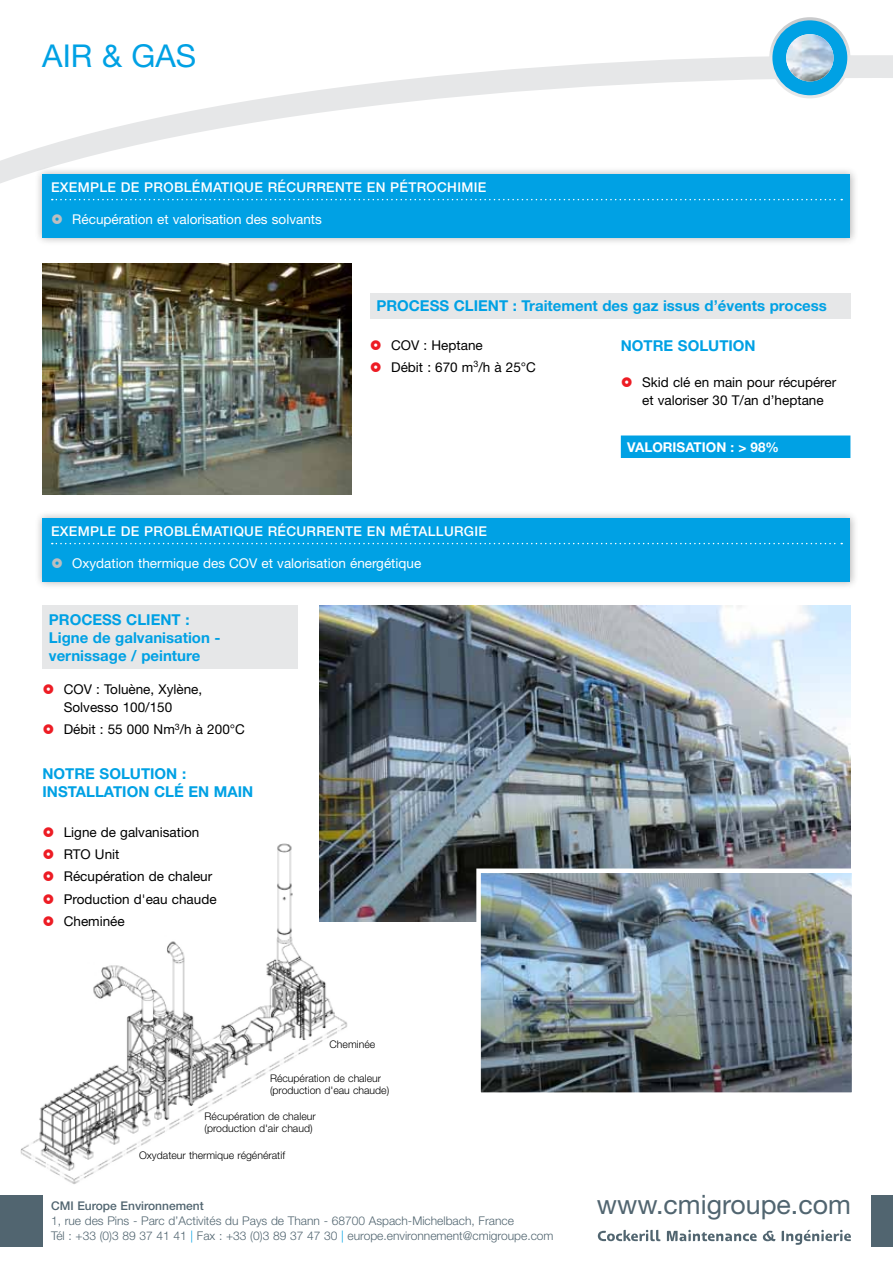
<style>
.page{position:relative;width:893px;height:1263px;background:#fff}
.page>*{position:absolute;margin:0;border:0;box-sizing:border-box;transform-origin:0 0}
.t1{font:31.5px "Helvetica Neue LT Std";color:#00a1e4}
.t2{font:26.7px "Helvetica Neue LT Std";color:#516570}
.t3{font:700 15px/18px "Helvetica Neue LT Std";color:#00a1e4}
.t4{font:13.5px/22.2px "Helvetica Neue LT Std";color:#000}
.t5{font:500 13.5px "Helvetica Neue LT Std";letter-spacing:.025em;color:#fff}
.t6{font:13.5px "Helvetica Neue LT Std";color:#fff}
.t7{font:700 13.5px "Helvetica Neue LT Std";color:#fff}
.t8{font:300 12px/15px "Helvetica Neue LT Std";color:#516570}
.t9{font:500 12px "Helvetica Neue LT Std";color:#516570}
.t10{font:300 10.5px/12px "Helvetica Neue LT Std";color:#000}
.s1{color:#00a1e4}
</style>
<div class="page">
<div style="left:872px;top:1195px;width:21px;height:51px;background:#516570"></div>
<div style="left:0;top:1195px;width:43px;height:51px;background:#516570"></div>
<svg style="left:598px;top:1230px;width:253px;height:15px"></svg>
<svg style="left:0;top:55px;width:893px;height:128px"></svg>
<svg style="left:769px;top:17px;width:81px;height:81px"></svg>
<div style="left:772px;top:20px;width:75px;height:75px;background:#00a1e4;border-radius:50%"></div>
<img style="left:786px;top:34px;width:47px;height:47px;border-radius:24px">
<div style="left:34px;top:166px;width:825px;height:81px;background:#000;opacity:.3"></div>
<div style="left:43px;top:174px;width:807px;height:64px;background:#00a1e4"></div>
<svg style="left:52px;top:199px;width:790px;height:1px"></svg>
<div style="left:621px;top:435px;width:229px;height:23px;background:#00a1e4"></div>
<div style="left:370px;top:293px;width:480px;height:26px;background:#e6e7e8"></div>
<div style="left:43px;top:605px;width:255px;height:64px;background:#e6e7e8"></div>
<img style="left:43px;top:263px;width:308px;height:232px">
<div style="left:34px;top:510px;width:825px;height:80px;background:#000;opacity:.3"></div>
<div style="left:43px;top:518px;width:807px;height:64px;background:#00a1e4"></div>
<svg style="left:52px;top:543px;width:790px;height:1px"></svg>
<img style="left:21px;top:843px;width:330px;height:341px">
<img style="left:319px;top:605px;width:532px;height:316px">
<img style="left:481px;top:873px;width:370px;height:219px">
<div style="left:476px;top:868px;width:380px;height:229px;border:4px solid #fff"></div>
<svg style="left:44px;top:849px;width:9px;height:10px"></svg>
<svg style="left:44px;top:871px;width:9px;height:10px"></svg>
<svg style="left:44px;top:894px;width:9px;height:9px"></svg>
<svg style="left:44px;top:916px;width:9px;height:10px"></svg>
<h1 class="t1" style="left:42px;top:37px;width:156px">AIR &amp; GAS</h1>
<p class="t5" style="left:51px;top:180px;width:435px">EXEMPLE DE PROBLÉMATIQUE RÉCURRENTE EN PÉTROCHIMIE</p>
<p class="t6" style="left:72px;top:212px;width:251px">Récupération et valorisation des solvants</p>
<p class="t3" style="left:376px;top:297px;width:54px">PROCESS</p>
<p class="t3" style="left:454px;top:297px;width:375px">CLIENT : Traitement des gaz issus d’évents process</p>
<p class="t4" style="left:391px;top:333px;width:146px">COV : Heptane<br>Débit : 670 m<sup>3</sup>/h à 25°C</p>
<p class="t3" style="left:621px;top:336px;width:134px">NOTRE SOLUTION</p>
<p class="t4" style="left:642px;top:373px;width:196px;line-height:18px">Skid clé en main pour récupérer et valoriser 30 T/an d’heptane</p>
<p class="t7" style="left:627px;top:438px;width:153px">valorisation : &gt; 98%</p>
<p class="t5" style="left:51px;top:524px;width:436px">EXEMPLE DE PROBLÉMATIQUE RÉCURRENTE EN MÉTALLURGIE</p>
<p class="t6" style="left:72px;top:555px;width:350px">Oxydation thermique des COV et valorisation énergétique</p>
<p class="t3" style="left:49px;top:610px;width:173px">Process client :<br>Ligne de galvanisation - vernissage / peinture</p>
<p class="t4" style="left:64px;top:680px;width:140px;line-height:18px">COV : Toluène, Xylène,<br>Solvesso 100/150</p>
<p class="t4" style="left:64px;top:718px;width:183px">Débit : 55 000 Nm<sup>3</sup>/h à 200°C</p>
<p class="t3" style="left:43px;top:764px;width:12px">Not</p>
<p class="t3" style="left:43px;top:764px;width:212px;text-indent:32px">re solution : installation clé en main</p>
<p class="t4" style="left:64px;top:821px;width:154px">Ligne de galvanisation<br>RTO Unit<br>Récupération de chaleur<br>Production d'eau chaude<br>Cheminée</p>
<p class="t10" style="left:330px;top:1037px;width:47px">Cheminée</p>
<p class="t10" style="left:270px;top:1072px;width:121px">Récupération de chaleur (production d'eau chaude)</p>
<p class="t10" style="left:205px;top:1110px;width:113px">Récupération de chaleur (production d'air chaud)</p>
<p class="t10" style="left:139px;top:1149px;width:147px">Oxydateur thermique régénératif</p>
<p class="t9" style="left:51px;top:1198px;width:154px">CMI EUROPE ENVIRONNEMENT</p>
<p class="t8" style="left:51px;top:1213px;width:504px">1, rue des Pins - Parc d’Activités du Pays de Thann - 68700 Aspach-Michelbach, France<br>Tél : +33 (0)3 89 37 41 41 <span class="s1">|</span> Fax : +33 (0)3 89 37 47 30 <span class="s1">|</span> europe.environnement@cmigroupe.com</p>
<h2 class="t2" style="left:597px;top:1189px;width:256px">www.cmigroupe.com</h2>
</div>
